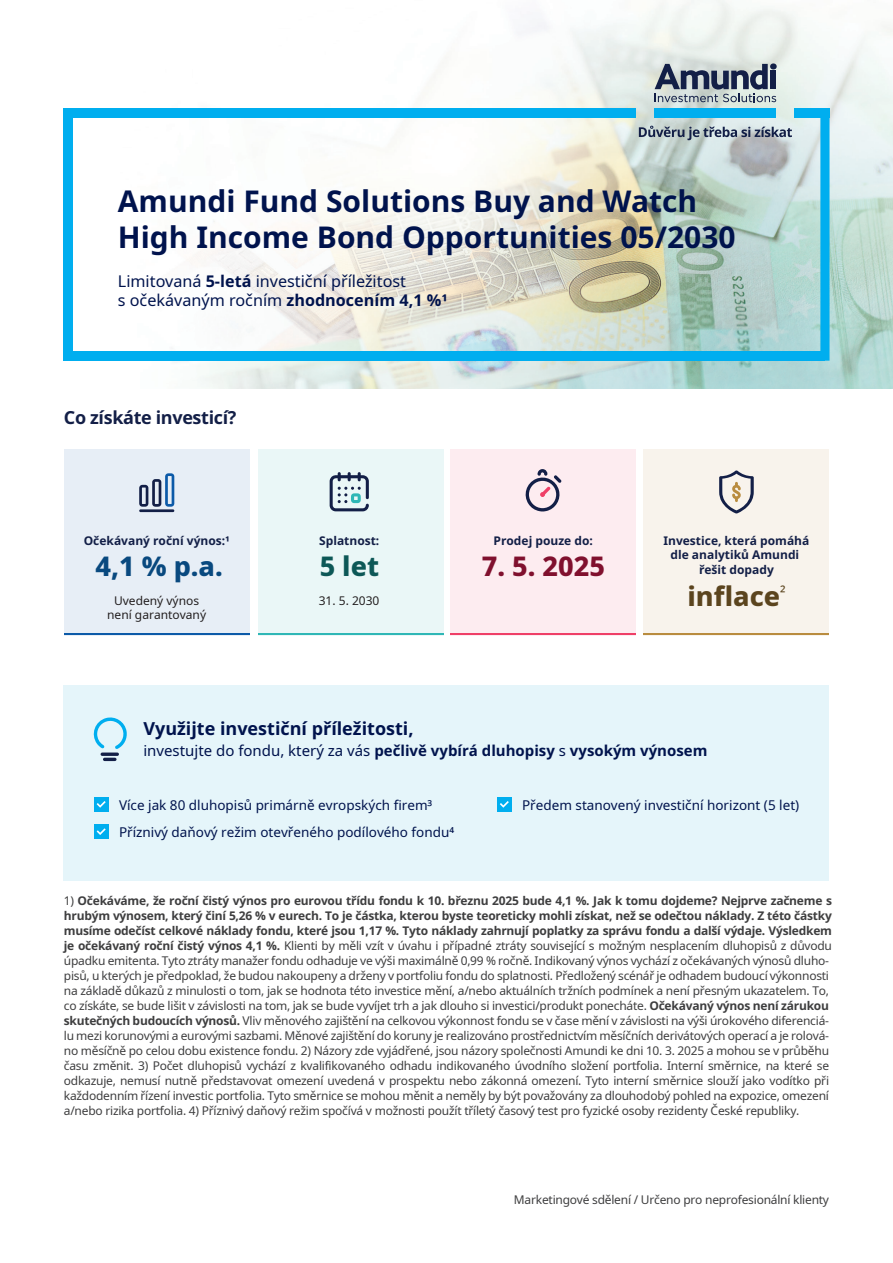
<style>
.page{position:relative;width:893px;height:1263px;background:#fff}
.page>*{position:absolute;margin:0;border:0;box-sizing:border-box;transform-origin:0 0}
.t1{font:700 30px/36px "Noto Sans";color:#00134d}
.t2{font:800 27px "Noto Sans";color:#09497f}
.t3{font:800 27px "Noto Sans";color:#5b441e}
.t4{font:800 27px "Noto Sans";color:#80102e}
.t5{font:800 27px "Noto Sans";color:#0d5857}
.t6{font:700 18px "Noto Sans";color:#00134d}
.t7{font:700 18px "Noto Sans";letter-spacing:-.02em;color:#131f47}
.t8{font:16.2px/19.4px "Noto Sans";color:#00134d}
.t9{font:700 15px "Noto Sans";color:#00134d}
.t10{font:13.5px/27px "Noto Sans";color:#00134d}
.t11{font:12px/15px "Noto Sans";letter-spacing:-.02em;color:#3e3e3f}
.t12{font:700 12px/14.4px "Noto Sans";color:#131f47;text-align:center}
.t13{font:12px/14.4px "Noto Sans";color:#231f20;text-align:center}
.s1{font-weight:700}
.s2{font-weight:400}
</style>
<div class="page">
<img style="left:121px;top:0;width:772px;height:389px">
<div style="left:64px;top:351px;width:761px;height:10px;background:#00aeef"></div>
<div style="left:64px;top:113px;width:9px;height:248px;background:#00aeef"></div>
<svg style="left:820px;top:117px;width:9px;height:244px"></svg>
<div style="left:64px;top:449px;width:185px;height:186px;background:#e7eef6"></div>
<hr style="left:64px;top:633px;width:185px;height:2px;background:#0c5aa8">
<svg style="left:139px;top:473px;width:35px;height:39px"></svg>
<div style="left:258px;top:449px;width:185px;height:186px;background:#eaf7f7"></div>
<hr style="left:258px;top:633px;width:185px;height:2px;background:#2fb7b6">
<svg style="left:330px;top:472px;width:39px;height:39px"></svg>
<div style="left:643px;top:449px;width:186px;height:186px;background:#f8f3ec"></div>
<hr style="left:643px;top:633px;width:186px;height:2px;background:#b98c3f">
<svg style="left:719px;top:470px;width:35px;height:44px"></svg>
<div style="left:450px;top:449px;width:186px;height:186px;background:#fdecf0"></div>
<hr style="left:450px;top:633px;width:186px;height:2px;background:#ef3f67">
<svg style="left:525px;top:469px;width:37px;height:42px"></svg>
<div style="left:64px;top:685px;width:765px;height:196px;background:#e5f5fa"></div>
<svg style="left:93px;top:717px;width:34px;height:44px"></svg>
<div style="left:94px;top:797px;width:14px;height:15px;background:#00aeef"></div>
<svg style="left:97px;top:801px;width:9px;height:7px"></svg>
<div style="left:94px;top:824px;width:14px;height:15px;background:#00aeef"></div>
<svg style="left:97px;top:828px;width:9px;height:7px"></svg>
<div style="left:497px;top:797px;width:15px;height:15px;background:#00aeef"></div>
<svg style="left:500px;top:801px;width:9px;height:7px"></svg>
<svg style="left:655px;top:64px;width:121px;height:38px"></svg>
<div style="left:655px;top:108px;width:121px;height:9px;background:#00aeef"></div>
<svg style="left:639px;top:126px;width:153px;height:14px"></svg>
<div style="left:794px;top:108px;width:35px;height:9px;background:#00aeef"></div>
<div style="left:95px;top:108px;width:541px;height:9px;background:#00aeef"></div>
<div style="left:64px;top:108px;width:35px;height:9px;background:#00aeef"></div>
<h1 class="t1" style="left:118px;top:184px;width:619px">Amundi Fund Solutions Buy and Watch<br>High Income Bond Opportunities 05/2030</h1>
<h3 class="t8" style="left:118px;top:272px;width:331px">Limitovaná <span class="s1">5-letá</span> investiční příležitost<br>s očekávaným ročním <span class="s1">zhodnocením 4,1 %1</span></h3>
<h3 class="t7" style="left:64px;top:405px;width:174px">Co získáte investicí?</h3>
<p class="t12" style="left:84px;top:534px;width:148px">Očekávaný roční výnos:1</p>
<h2 class="t2" style="left:95px;top:546px;width:129px">4,1 % p.a.</h2>
<p class="t13" style="left:107px;top:594px;width:100px">Uvedený výnos není garantovaný</p>
<p class="t12" style="left:319px;top:534px;width:62px">Splatnost:</p>
<h2 class="t5" style="left:320px;top:546px;width:61px">5 let</h2>
<p class="t13" style="left:319px;top:594px;width:62px">31. 5. 2030</p>
<p class="t12" style="left:494px;top:534px;width:101px">Prodej pouze do:</p>
<h2 class="t4" style="left:482px;top:546px;width:125px">7. 5. 2025</h2>
<p class="t12" style="left:663px;top:534px;width:147px">Investice, která pomáhá dle analytiků Amundi řešit dopady</p>
<h2 class="t3" style="left:687px;top:576px;width:100px">inflace<sup>2</sup></h2>
<h3 class="t6" style="left:143px;top:716px;width:272px">Využijte investiční příležitosti,</h3>
<p class="t9" style="left:143px;top:740px;width:566px"><span class="s2">investujte do fondu, který za vás</span> pečlivě vybírá dluhopisy <span class="s2">s</span> vysokým výnosem</p>
<p class="t10" style="left:119px;top:791px;width:337px">Více jak 80 dluhopisů primárně evropských firem3<br>Příznivý daňový režim otevřeného podílového fondu4</p>
<p class="t10" style="left:522px;top:791px;width:279px">Předem stanovený investiční horizont (5 let)</p>
<p class="t11" style="left:64px;top:894px;width:770px">1) <span class="s1">Očekáváme, že roční čistý výnos pro eurovou třídu fondu k 10. březnu 2025 bude 4,1 %. Jak k tomu dojdeme? Nejprve začneme s hrubým výnosem, který činí 5,26 % v eurech. To je částka, kterou byste teoreticky mohli získat, než se odečtou náklady. Z této částky musíme odečíst celkové náklady fondu, které jsou 1,17 %. Tyto náklady zahrnují poplatky za správu fondu a další výdaje. Výsledkem je očekávaný roční čistý výnos 4,1 %.</span> Klienti by měli vzít v úvahu i případné ztráty související s možným nesplacením dluhopisů z důvodu úpadku emitenta. Tyto ztráty manažer fondu odhaduje ve výši maximálně 0,99 % ročně. Indikovaný výnos vychází z očekávaných výnosů dluho&shy;pisů, u kterých je předpoklad, že budou nakoupeny a drženy v portfoliu fondu do splatnosti. Předložený scénář je odhadem budoucí výkonnosti na základě důkazů z minulosti o tom, jak se hodnota této investice mění, a/nebo aktuálních tržních podmínek a není přesným ukazatelem. To, co získáte, se bude lišit v závislosti na tom, jak se bude vyvíjet trh a jak dlouho si investici/produkt ponecháte. <span class="s1">Očekávaný výnos není zárukou skutečných budoucích výnosů.</span> Vliv měnového zajištění na celkovou výkonnost fondu se v čase mění v závislosti na výši úrokového diferenciá&shy;lu mezi korunovými a eurovými sazbami. Měnové zajištění do koruny je realizováno prostřednictvím měsíčních derivátových operací a je rolová&shy;no měsíčně po celou dobu existence fondu. 2) Názory zde vyjádřené, jsou názory společnosti Amundi ke dni 10. 3. 2025 a mohou se v průběhu času změnit. 3) Počet dluhopisů vychází z kvalifikovaného odhadu indikovaného úvodního složení portfolia. Interní směrnice, na které se odkazuje, nemusí nutně představovat omezení uvedená v prospektu nebo zákonná omezení. Tyto interní směrnice slouží jako vodítko při každodenním řízení investic portfolia. Tyto směrnice se mohou měnit a neměly by být považovány za dlouhodobý pohled na expozice, omezení a/nebo rizika portfolia. 4) Příznivý daňový režim spočívá v možnosti použít tříletý časový test pro fyzické osoby rezidenty České republiky.</p>
<p class="t11" style="left:514px;top:1192px;width:317px">Marketingové sdělení / Určeno pro neprofesionální klienty</p>
</div>
